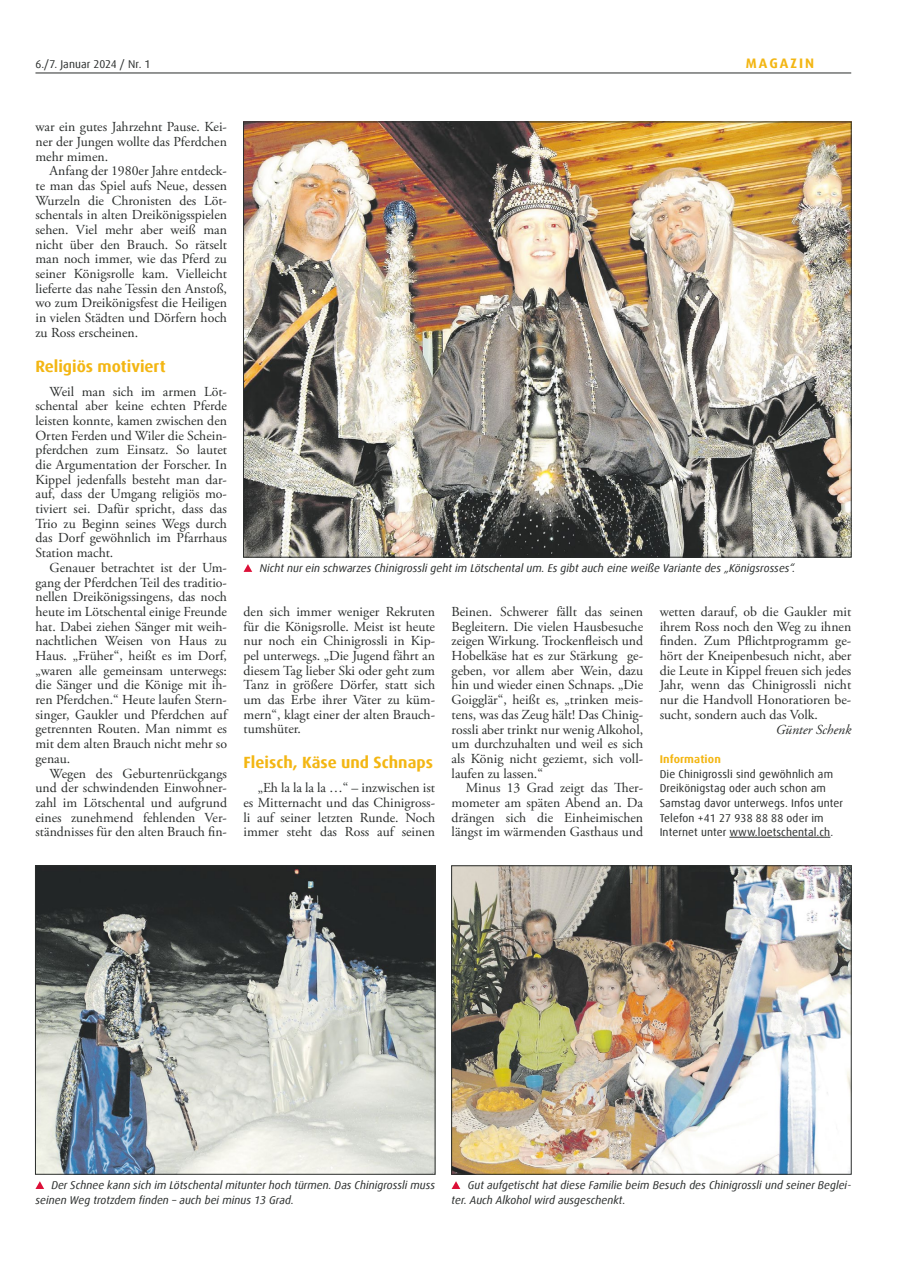
<style>
.page{position:relative;width:908px;height:1276px;background:#fff}
.page>*{position:absolute;margin:0;border:0;box-sizing:border-box;transform-origin:0 0}
.t1{font:700 16.25px "Dax Offc Pro";color:#f3b613}
.t2{font:13.75px/14.6px "Adobe Garamond Pro";color:#2a2d2c;text-align:justify}
.t3{font:italic 13.75px "Adobe Garamond Pro";color:#2a2d2c}
.t4{font:700 13.75px "Dax Offc Pro";letter-spacing:.15em;color:#f3b613}
.t5{font:italic 11.25px/14.8px "Dax Offc Pro";color:#2a2d2c}
.t6{font:11.25px/14.8px "Dax Offc Pro";letter-spacing:.01em;color:#2a2d2c}
.t7{font:700 11.25px "Dax Offc Pro";letter-spacing:.01em;color:#f3b613}
</style>
<div class="page">
<hr style="left:35px;top:73px;width:815px;height:1px;background:#2a2d2c">
<img style="left:453px;top:867px;width:396px;height:305px">
<div style="left:451px;top:865px;width:400px;height:309px;border:1px solid #2a2d2c"></div>
<img style="left:245px;top:124px;width:604px;height:431px">
<hr style="left:729px;top:837px;width:101px;height:1px;background:#2a2d2c">
<img style="left:37px;top:867px;width:396px;height:305px">
<div style="left:35px;top:865px;width:400px;height:309px;border:1px solid #2a2d2c"></div>
<svg style="left:35px;top:1181px;width:9px;height:8px"></svg>
<svg style="left:451px;top:1181px;width:9px;height:8px"></svg>
<svg style="left:243px;top:564px;width:9px;height:8px"></svg>
<p class="t6" style="left:35px;top:56px;width:116px">6./7. Januar 2024 / Nr. 1</p>
<p class="t4" style="left:745px;top:54px;width:70px">MAGAZIN</p>
<p class="t2" style="left:35px;top:120px;width:193px">war ein gutes Jahrzehnt Pause. Kei&shy;ner der Jungen wollte das Pferdchen mehr mimen.</p>
<p class="t2" style="left:35px;top:164px;width:193px;text-indent:14px">Anfang der 1980er Jahre entdeck&shy;te man das Spiel aufs Neue, dessen Wurzeln die Chronisten des Löt&shy;schentals in alten Dreikönigsspielen sehen. Viel mehr aber weiß man nicht über den Brauch. So rätselt man noch immer, wie das Pferd zu seiner Königsrolle kam. Vielleicht lieferte das nahe Tessin den Anstoß, wo zum Dreikönigsfest die Heiligen in vielen Städten und Dörfern hoch zu Ross erscheinen.</p>
<p class="t1" style="left:35px;top:355px;width:132px">Religiös motiviert</p>
<p class="t2" style="left:35px;top:384px;width:193px;text-indent:14px">Weil man sich im armen Löt&shy;schental aber keine echten Pferde leisten konnte, kamen zwischen den Orten Ferden und Wiler die Schein&shy;pferdchen zum Einsatz. So lautet die Argumentation der Forscher. In Kippel jedenfalls besteht man dar&shy;auf, dass der Umgang religiös mo&shy;tiviert sei. Dafür spricht, dass das Trio zu Beginn seines Wegs durch das Dorf gewöhnlich im Pfarrhaus Station macht.</p>
<p class="t2" style="left:35px;top:561px;width:193px;text-indent:14px">Genauer betrachtet ist der Um&shy;gang der Pferdchen Teil des traditio&shy;nellen Dreikönigssingens, das noch heute im Lötschental einige Freunde hat. Dabei ziehen Sänger mit weih&shy;nachtlichen Weisen von Haus zu Haus. „Früher“, heißt es im Dorf, „waren alle gemeinsam unterwegs: die Sänger und die Könige mit ih&shy;ren Pferdchen.“ Heute laufen Stern&shy;singer, Gaukler und Pferdchen auf getrennten Routen. Man nimmt es mit dem alten Brauch nicht mehr so genau.</p>
<p class="t2" style="left:35px;top:766px;width:193px;text-indent:14px">Wegen des Geburtenrückgangs und der schwindenden Einwohner&shy;zahl im Lötschental und aufgrund eines zunehmend fehlenden Ver&shy;ständnisses für den alten Brauch fin-</p>
<p class="t5" style="left:260px;top:561px;width:537px">Nicht nur ein schwarzes Chinigrossli geht im Lötschental um. Es gibt auch eine weiße Variante des „Königsrosses“.</p>
<p class="t2" style="left:243px;top:605px;width:193px">den sich immer weniger Rekruten für die Königsrolle. Meist ist heute nur noch ein Chinigrossli in Kip&shy;pel unterwegs. „Die Jugend fährt an diesem Tag lieber Ski oder geht zum Tanz in größere Dörfer, statt sich um das Erbe ihrer Väter zu küm&shy;mern“, klagt einer der alten Brauch&shy;tumshüter.</p>
<p class="t1" style="left:243px;top:752px;width:191px">Fleisch, Käse und Schnaps</p>
<p class="t2" style="left:243px;top:781px;width:193px;text-indent:14px">„Eh la la la la …“ – inzwischen ist es Mitternacht und das Chinigross&shy;li auf seiner letzten Runde. Noch immer steht das Ross auf seinen</p>
<p class="t2" style="left:451px;top:605px;width:193px">Beinen. Schwerer fällt das seinen Begleitern. Die vielen Hausbesuche zeigen Wirkung. Trockenfleisch und Hobelkäse hat es zur Stärkung ge&shy;geben, vor allem aber Wein, dazu hin und wieder einen Schnaps. „Die Goigglär“, heißt es, „trinken meis&shy;tens, was das Zeug hält! Das Chinig&shy;rossli aber trinkt nur wenig Alkohol, um durchzuhalten und weil es sich als König nicht geziemt, sich voll&shy;laufen zu lassen.“</p>
<p class="t2" style="left:451px;top:781px;width:193px;text-indent:14px">Minus 13 Grad zeigt das Ther&shy;mometer am späten Abend an. Da drängen sich die Einheimischen längst im wärmenden Gasthaus und</p>
<p class="t2" style="left:659px;top:605px;width:193px">wetten darauf, ob die Gaukler mit ihrem Ross noch den Weg zu ihnen finden. Zum Pflichtprogramm ge&shy;hört der Kneipenbesuch nicht, aber die Leute in Kippel freuen sich jedes Jahr, wenn das Chinigrossli nicht nur die Handvoll Honoratioren be&shy;sucht, sondern auch das Volk.</p>
<p class="t3" style="left:775px;top:721px;width:77px">Günter Schenk</p>
<p class="t7" style="left:659px;top:751px;width:63px">Information</p>
<p class="t6" style="left:659px;top:766px;width:185px">Die Chinigrossli sind gewöhnlich am Dreikönigstag oder auch schon am Samstag davor unterwegs. Infos unter Telefon +41 27 938 88 88 oder im Internet unter www.loetschental.ch.</p>
<p class="t5" style="left:35px;top:1177px;width:401px;text-indent:16px">Der Schnee kann sich im Lötschental mitunter hoch türmen. Das Chinigrossli muss seinen Weg trotzdem finden – auch bei minus 13 Grad.</p>
<p class="t5" style="left:451px;top:1177px;width:401px;text-indent:16px">Gut aufgetischt hat diese Familie beim Besuch des Chinigrossli und seiner Beglei&shy;ter. Auch Alkohol wird ausgeschenkt.</p>
</div>
